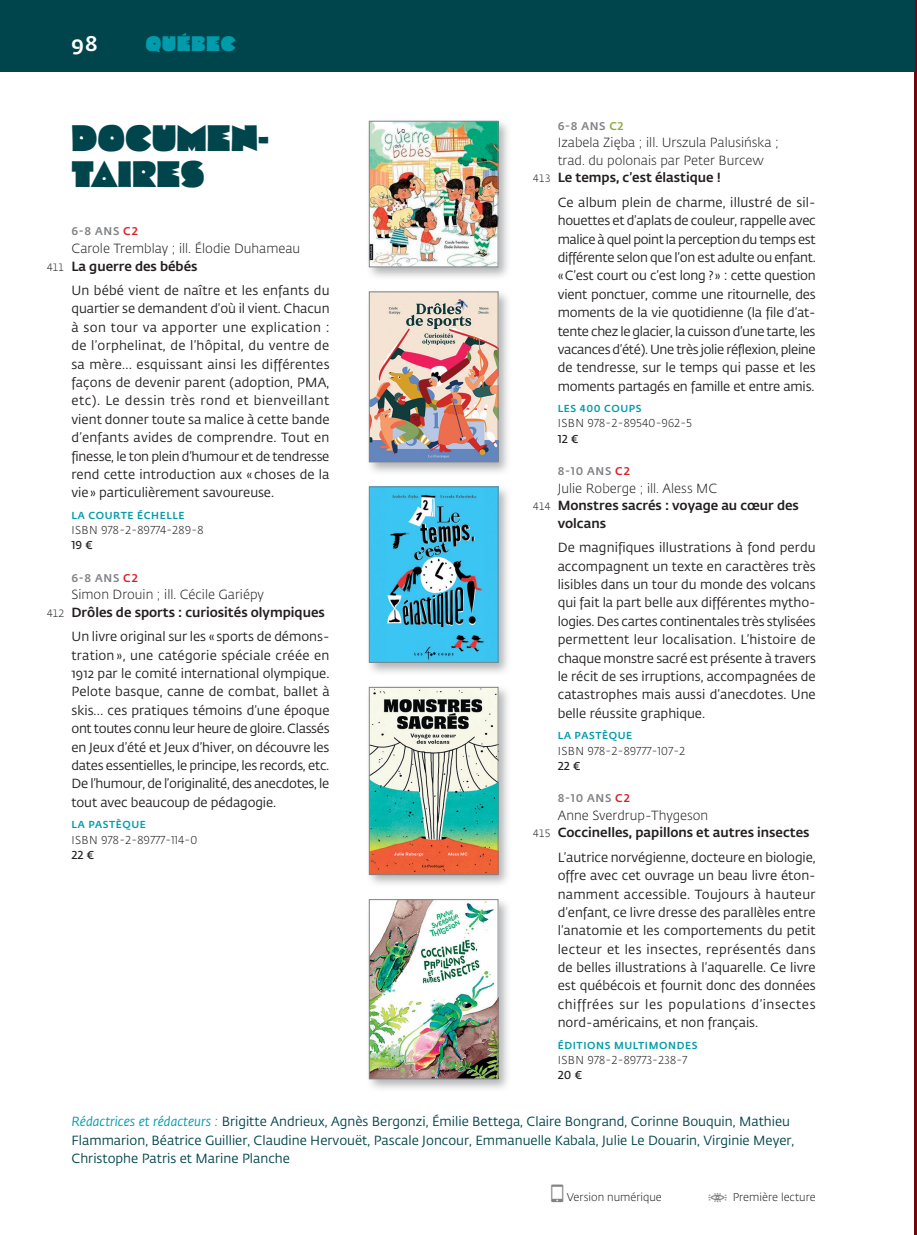
<style>
.page{position:relative;width:917px;height:1235px;background:#fff}
.page>*{position:absolute;margin:0;border:0;box-sizing:border-box;transform-origin:0 0}
.t1{font:36.75px/36.8px "Cooter Deuce";letter-spacing:.015em;color:#00444c}
.t2{font:21px "Cooter Deuce";letter-spacing:.05em;color:#009cac}
.t3{font:500 21px "Fedra Sans Pro";color:#fff}
.t4{font:13.12px/18.4px "Fedra Sans Pro";color:#231f20;text-align:justify}
.t5{font:13.12px/18.7px "Fedra Sans Pro";color:#00444c}
.t6{font:500 13.12px/17.5px "Fedra Sans Pro";color:#231f20}
.t7{font:300 13.12px/17.5px "Fedra Sans Pro";color:#231f20}
.t8{font:300 11.38px "Fedra Sans Pro";letter-spacing:.035em;color:#231f20}
.t9{font:600 11.38px "Fedra Sans Pro";color:#231f20}
.t10{font:300 11.2px "Fedra Sans Pro";color:#231f20}
.t11{font:500 11.03px "Fedra Sans Pro";letter-spacing:.06em;color:#808285}
.t12{font:500 10.15px "Fedra Sans Pro";letter-spacing:.06em;color:#009cac}
.s1{color:#da2128}
.s2{font-size:10.5px}
.s3{font-weight:500}
.s4{font-weight:300}
.s5{font-weight:300;font-size:10.5px}
.s6{color:#90a83d}
.s7{font-style:italic;color:#009cac}
</style>
<div class="page">
<hr style="left:915px;top:0;width:2px;height:1234px;background:#740607">
<div style="left:366px;top:684px;width:146px;height:204px;background:#808285;opacity:.6"></div>
<img style="left:371px;top:689px;width:125px;height:183px">
<div style="left:369px;top:687px;width:129px;height:187px;border:1px solid #808285"></div>
<div style="left:366px;top:896px;width:146px;height:196px;background:#808285;opacity:.6"></div>
<img style="left:371px;top:901px;width:125px;height:175px">
<div style="left:369px;top:899px;width:129px;height:179px;border:1px solid #808285"></div>
<div style="left:366px;top:118px;width:146px;height:162px;background:#808285;opacity:.6"></div>
<img style="left:371px;top:123px;width:125px;height:142px">
<div style="left:369px;top:121px;width:129px;height:146px;border:1px solid #808285"></div>
<div style="left:366px;top:288px;width:146px;height:187px;background:#808285;opacity:.6"></div>
<img style="left:371px;top:294px;width:125px;height:166px">
<div style="left:369px;top:292px;width:129px;height:170px;border:1px solid #808285"></div>
<div style="left:366px;top:483px;width:146px;height:193px;background:#808285;opacity:.6"></div>
<img style="left:371px;top:489px;width:125px;height:171px">
<div style="left:0;top:0;width:915px;height:71px;background:#00444c"></div>
<h2 class="t3" style="left:71px;top:27px;width:28px">98</h2>
<h2 class="t2" style="left:146px;top:32px;width:91px">QUÉBEC</h2>
<h1 class="t1" style="left:71px;top:119px;width:199px">DOCUMEN-<br>TAIRES</h1>
<p class="t11" style="left:72px;top:223px;width:68px">6-8 ANS <span class="s1">C2</span></p>
<p class="t7" style="left:47px;top:239px;width:255px;text-indent:25px">Carole Tremblay ; ill. Élodie Duhameau<br><span class="s2">411</span> <span class="s3">La guerre des bébés</span></p>
<p class="t4" style="left:71px;top:281px;width:260px">Un bébé vient de naître et les enfants du quartier se demandent d’où il vient. Chacun à son tour va apporter une explication : de l’orphelinat, de l’hôpital, du ventre de sa mère… esquissant ainsi les différentes façons de devenir parent (adoption, PMA, etc). Le dessin très rond et bienveillant vient donner toute sa malice à cette bande d’enfants avides de comprendre. Tout en finesse, le ton plein d’humour et de tendresse rend cette introduction aux « choses de la vie» particulièrement savoureuse.</p>
<p class="t12" style="left:72px;top:507px;width:114px">LA COURTE ÉCHELLE</p>
<p class="t8" style="left:72px;top:522px;width:133px">ISBN 978-2-89774-289-8</p>
<p class="t9" style="left:71px;top:537px;width:23px">19 €</p>
<p class="t11" style="left:72px;top:569px;width:68px">6-8 ANS <span class="s1">C2</span></p>
<p class="t6" style="left:47px;top:585px;width:280px;text-indent:25px"><span class="s4">Simon Drouin ; ill. Cécile Gariépy<br></span><span class="s5">412</span> Drôles de sports : curiosités olympiques</p>
<p class="t4" style="left:71px;top:627px;width:260px">Un livre original sur les « sports de démons&shy;tration », une catégorie spéciale créée en 1912 par le comité international olympique.<br>Pelote basque, canne de combat, ballet à skis… ces pratiques témoins d’une époque ont toutes connu leur heure de gloire. Classés en Jeux d’été et Jeux d’hiver, on découvre les dates essentielles, le principe, les records, etc.<br>De l’humour, de l’originalité, des anecdotes, le tout avec beaucoup de pédagogie.</p>
<p class="t12" style="left:72px;top:816px;width:76px">LA PASTÈQUE</p>
<p class="t8" style="left:72px;top:831px;width:127px">ISBN 978-2-89777-114-0</p>
<p class="t9" style="left:71px;top:846px;width:24px">22 €</p>
<p class="t11" style="left:558px;top:117px;width:67px">6-8 ANS <span class="s6">C2</span></p>
<p class="t7" style="left:558px;top:134px;width:223px">Izabela Zięba ; ill. Urszula Palusińska ;</p>
<p class="t7" style="left:558px;top:151px;width:208px">trad. du polonais par Peter Burcew</p>
<p class="t6" style="left:533px;top:168px;width:189px"><span class="s5">413</span> Le temps, c’est élastique !</p>
<p class="t4" style="left:558px;top:193px;width:260px">Ce album plein de charme, illustré de sil&shy;houettes et d’aplats de couleur, rappelle avec malice à quel point la perception du temps est différente selon que l’on est adulte ou enfant. «C’est court ou c’est long ?» : cette question vient ponctuer, comme une ritournelle, des moments de la vie quotidienne (la file d’at&shy;tente chez le glacier, la cuisson d’une tarte, les vacances d’été). Une très jolie réflexion, pleine de tendresse, sur le temps qui passe et les moments partagés en famille et entre amis.</p>
<p class="t12" style="left:558px;top:401px;width:85px">LES 400 COUPS</p>
<p class="t8" style="left:558px;top:416px;width:136px">ISBN 978-2-89540-962-5</p>
<p class="t9" style="left:558px;top:430px;width:22px">12 €</p>
<p class="t11" style="left:558px;top:463px;width:74px">8-10 ANS <span class="s1">C2</span></p>
<p class="t7" style="left:558px;top:479px;width:161px">Julie Roberge ; ill. Aless MC</p>
<p class="t6" style="left:533px;top:496px;width:267px"><span class="s5">414</span> Monstres sacrés : voyage au cœur des</p>
<p class="t6" style="left:558px;top:513px;width:50px">volcans</p>
<p class="t4" style="left:558px;top:538px;width:260px;text-align:left">De magnifiques illustrations à fond perdu accompagnent un texte en caractères très lisibles dans un tour du monde des volcans qui fait la part belle aux différentes mytho&shy;logies. Des cartes continentales très stylisées permettent leur localisation. L’histoire de chaque monstre sacré est présente à travers le récit de ses irruptions, accompagnées de catastrophes mais aussi d’anecdotes. Une belle réussite graphique.</p>
<p class="t12" style="left:558px;top:727px;width:76px">LA PASTÈQUE</p>
<p class="t8" style="left:558px;top:742px;width:129px">ISBN 978-2-89777-107-2</p>
<p class="t9" style="left:558px;top:757px;width:24px">22 €</p>
<p class="t11" style="left:558px;top:789px;width:74px">8-10 ANS <span class="s1">C2</span></p>
<p class="t6" style="left:533px;top:805px;width:278px;text-indent:25px"><span class="s4">Anne Sverdrup-Thygeson<br></span><span class="s5">415</span> Coccinelles, papillons et autres insectes</p>
<p class="t4" style="left:558px;top:847px;width:259px">L’autrice norvégienne, docteure en biologie, offre avec cet ouvrage un beau livre éton&shy;namment accessible. Toujours à hauteur d’enfant, ce livre dresse des parallèles entre l’anatomie et les comportements du petit lecteur et les insectes, représentés dans de belles illustrations à l’aquarelle. Ce livre est québécois et fournit donc des données chiffrées sur les populations d’insectes nord-américains, et non français.</p>
<p class="t12" style="left:558px;top:1037px;width:141px">ÉDITIONS MULTIMONDES</p>
<p class="t8" style="left:558px;top:1052px;width:131px">ISBN 978-2-89773-238-7</p>
<p class="t9" style="left:558px;top:1066px;width:26px">20 €</p>
<p class="t5" style="left:71px;top:1111px;width:724px"><span class="s7">Rédactrices et rédacteurs :</span> Brigitte Andrieux, Agnès Bergonzi, Émilie Bettega, Claire Bongrand, Corinne Bouquin, Mathieu<br>Flammarion, Béatrice Guillier, Claudine Hervouët, Pascale Joncour, Emmanuelle Kabala, Julie Le Douarin, Virginie Meyer,<br>Christophe Patris et Marine Planche</p>
<p class="t10" style="left:567px;top:1189px;width:97px">Version numérique</p>
<p class="t10" style="left:733px;top:1189px;width:85px">Première lecture</p>
</div>
